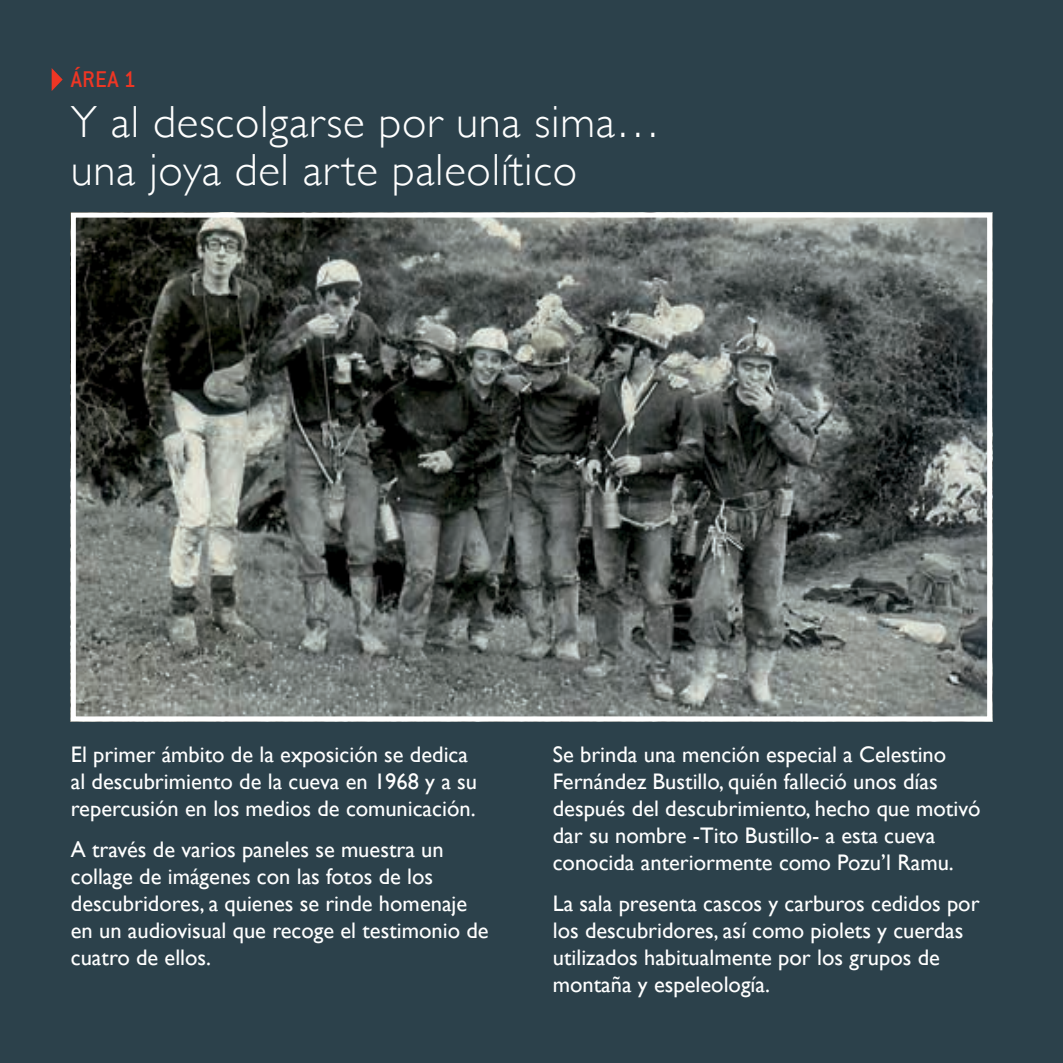
<style>
.page{position:relative;width:1063px;height:1063px;background:#2c414b}
.page>*{position:absolute;margin:0;border:0;box-sizing:border-box;transform-origin:0 0}
.t1{font:300 45px/47.5px "Gill Sans";letter-spacing:.015em;color:#fff}
.t2{font:500 25px "Conduit ITC";color:#ee3624}
.t3{font:22.5px/27px "Gill Sans";color:#fff}
</style>
<div class="page">
<svg style="left:52px;top:68px;width:11px;height:23px"></svg>
<img style="left:77px;top:219px;width:909px;height:496px">
<div style="left:71px;top:213px;width:921px;height:508px;border:5px solid #fff"></div>
<p class="t2" style="left:71px;top:64px;width:67px">ÁREA 1</p>
<h1 class="t1" style="left:71px;top:97px;width:591px">Y al descolgarse por una sima… una joya del arte paleolítico</h1>
<p class="t3" style="left:71px;top:740px;width:408px">El primer ámbito de la exposición se dedica al descubrimiento de la cueva en 1968 y a su repercusión en los medios de comunicación.</p>
<p class="t3" style="left:71px;top:836px;width:419px">A través de varios paneles se muestra un collage de imágenes con las fotos de los descubridores, a quienes se rinde homenaje en un audiovisual que recoge el testimonio de cuatro de ellos.</p>
<p class="t3" style="left:553px;top:740px;width:429px">Se brinda una mención especial a Celestino Fernández Bustillo, quién falleció unos días después del descubrimiento, hecho que motivó dar su nombre -Tito Bustillo- a esta cueva conocida anteriormente como Pozu’l Ramu.</p>
<p class="t3" style="left:553px;top:890px;width:428px">La sala presenta cascos y carburos cedidos por los descubridores, así como piolets y cuerdas utilizados habitualmente por los grupos de montaña y espeleología.</p>
</div>
